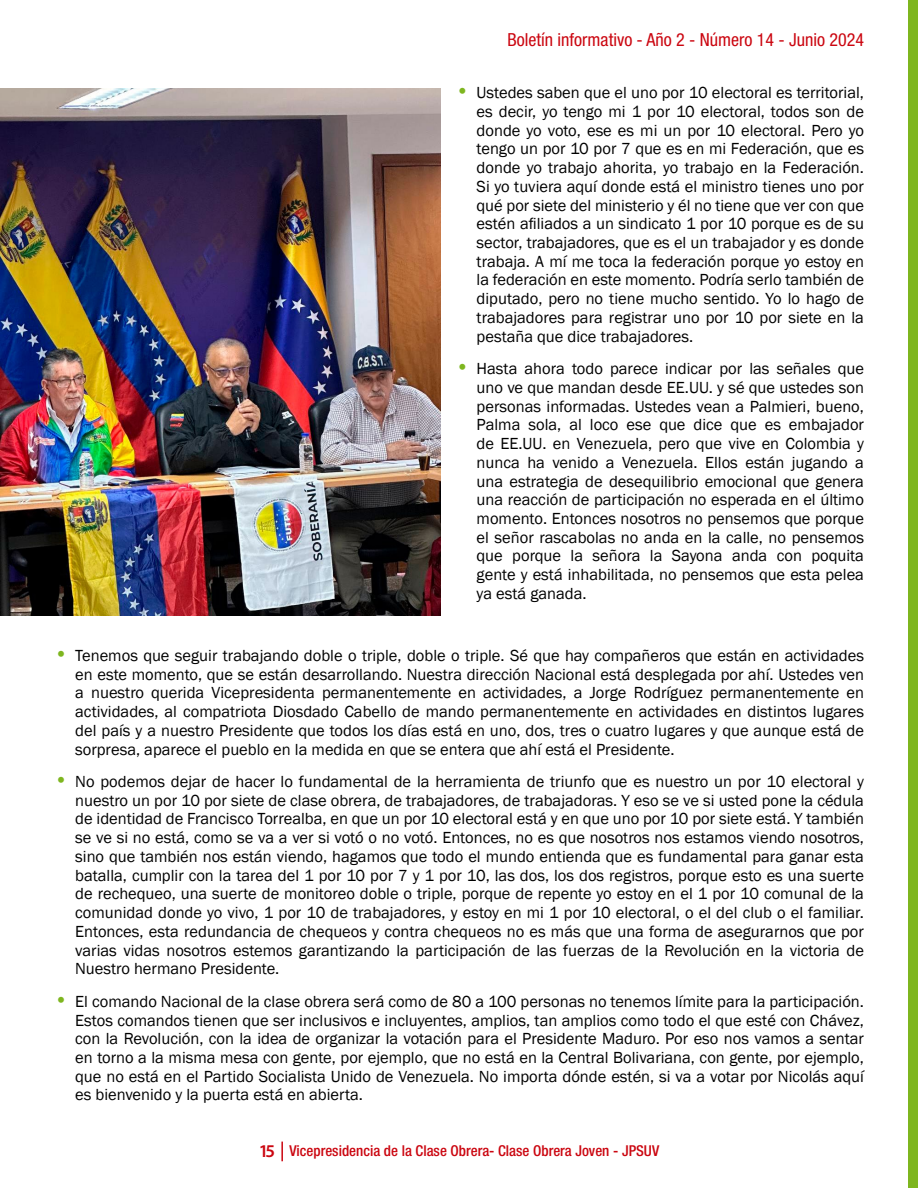
<style>
.page{position:relative;width:918px;height:1188px;background:#fff}
.page>*{position:absolute;margin:0;border:0;box-sizing:border-box;transform-origin:0 0}
.t1{font:condensed 18px "Helvetica Neue LT Std";color:#cb0610}
.t2{font:16.5px/18.8px "Franklin Gothic";color:#000;text-align:justify}
.t3{font:500 condensed 15px "Helvetica Neue";color:#cb0610}
.s1{font-size:21px;color:#7eb61f}
.s2{font-family:"Myriad Pro";font-weight:600;font-stretch:normal;font-size:18px}
</style>
<div class="page">
<svg style="left:281px;top:1142px;width:2px;height:19px"></svg>
<div style="left:909px;top:0;width:9px;height:1188px;background:#7eb61f"></div>
<img style="left:0;top:88px;width:440px;height:527px">
<p class="t1" style="left:508px;top:29px;width:358px">Boletín informativo - Año 2 - Número 14 - Junio 2024</p>
<p class="t2" style="left:477px;top:84px;width:389px;text-indent:-21px"><span class="s1">•</span> Ustedes saben que el uno por 10 electoral es territorial, es decir, yo tengo mi 1 por 10 electoral, todos son de donde yo voto, ese es mi un por 10 electoral. Pero yo tengo un por 10 por 7 que es en mi Federación, que es donde yo trabajo ahorita, yo trabajo en la Federación.<br>Si yo tuviera aquí donde está el ministro tienes uno por qué por siete del ministerio y él no tiene que ver con que estén afiliados a un sindicato 1 por 10 porque es de su sector, trabajadores, que es el un trabajador y es donde trabaja. A mí me toca la federación porque yo estoy en la federación en este momento. Podría serlo también de diputado, pero no tiene mucho sentido. Yo lo hago de trabajadores para registrar uno por 10 por siete en la pestaña que dice trabajadores.</p>
<p class="t2" style="left:477px;top:360px;width:389px;text-indent:-21px"><span class="s1">•</span> Hasta ahora todo parece indicar por las señales que uno ve que mandan desde EE.UU. y sé que ustedes son personas informadas. Ustedes vean a Palmieri, bueno, Palma sola, al loco ese que dice que es embajador de EE.UU. en Venezuela, pero que vive en Colombia y nunca ha venido a Venezuela. Ellos están jugando a una estrategia de desequilibrio emocional que genera una reacción de participación no esperada en el último momento. Entonces nosotros no pensemos que porque el señor rascabolas no anda en la calle, no pensemos que porque la señora la Sayona anda con poquita gente y está inhabilitada, no pensemos que esta pelea ya está ganada.</p>
<p class="t2" style="left:75px;top:646px;width:790px;text-indent:-21px"><span class="s1">•</span> Tenemos que seguir trabajando doble o triple, doble o triple. Sé que hay compañeros que están en actividades en este momento, que se están desarrollando. Nuestra dirección Nacional está desplegada por ahí. Ustedes ven a nuestro querida Vicepresidenta permanentemente en actividades, a Jorge Rodríguez permanentemente en actividades, al compatriota Diosdado Cabello de mando permanentemente en actividades en distintos lugares del país y a nuestro Presidente que todos los días está en uno, dos, tres o cuatro lugares y que aunque está de sorpresa, aparece el pueblo en la medida en que se entera que ahí está el Presidente.</p>
<p class="t2" style="left:75px;top:772px;width:790px;text-indent:-21px"><span class="s1">•</span> No podemos dejar de hacer lo fundamental de la herramienta de triunfo que es nuestro un por 10 electoral y nuestro un por 10 por siete de clase obrera, de trabajadores, de trabajadoras. Y eso se ve si usted pone la cédula de identidad de Francisco Torrealba, en que un por 10 electoral está y en que uno por 10 por siete está. Y también se ve si no está, como se va a ver si votó o no votó. Entonces, no es que nosotros nos estamos viendo nosotros, sino que también nos están viendo, hagamos que todo el mundo entienda que es fundamental para ganar esta batalla, cumplir con la tarea del 1 por 10 por 7 y 1 por 10, las dos, los dos registros, porque esto es una suerte de rechequeo, una suerte de monitoreo doble o triple, porque de repente yo estoy en el 1 por 10 comunal de la comunidad donde yo vivo, 1 por 10 de trabajadores, y estoy en mi 1 por 10 electoral, o el del club o el familiar.<br>Entonces, esta redundancia de chequeos y contra chequeos no es más que una forma de asegurarnos que por varias vidas nosotros estemos garantizando la participación de las fuerzas de la Revolución en la victoria de Nuestro hermano Presidente.</p>
<p class="t2" style="left:75px;top:992px;width:790px;text-indent:-21px"><span class="s1">•</span> El comando Nacional de la clase obrera será como de 80 a 100 personas no tenemos límite para la participación.<br>Estos comandos tienen que ser inclusivos e incluyentes, amplios, tan amplios como todo el que esté con Chávez, con la Revolución, con la idea de organizar la votación para el Presidente Maduro. Por eso nos vamos a sentar en torno a la misma mesa con gente, por ejemplo, que no está en la Central Bolivariana, con gente, por ejemplo, que no está en el Partido Socialista Unido de Venezuela. No importa dónde estén, si va a votar por Nicolás aquí es bienvenido y la puerta está en abierta.</p>
<p class="t3" style="left:259px;top:1142px;width:402px"><span class="s2">15</span> Vicepresidencia de la Clase Obrera- Clase Obrera Joven - JPSUV</p>
</div>
